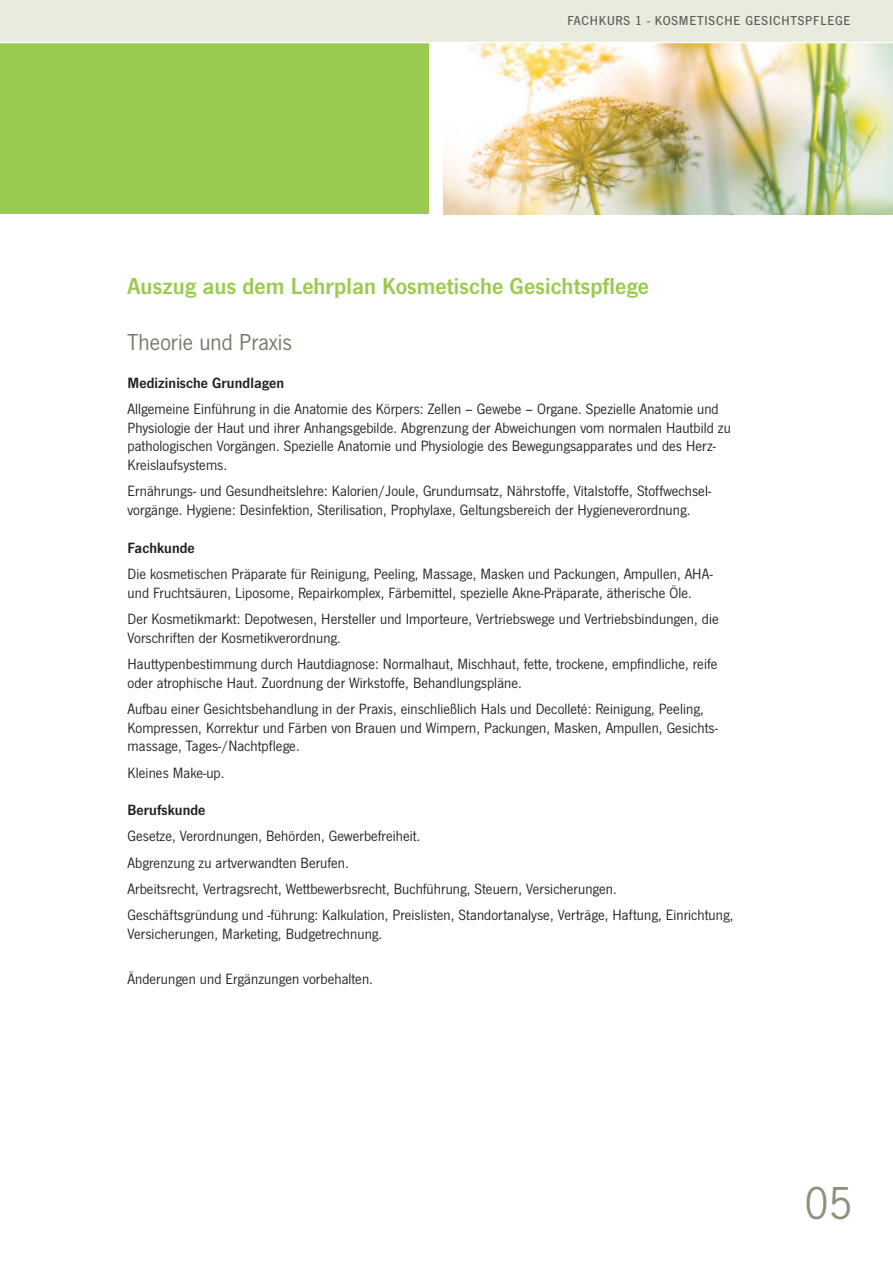
<style>
.page{position:relative;width:893px;height:1263px;background:#fff}
.page>*{position:absolute;margin:0;border:0;box-sizing:border-box;transform-origin:0 0}
.t1{font:48px "News Gothic T";color:#918f7c}
.t2{font:600 24px "News Gothic T";letter-spacing:.005em;color:#9acb4e}
.t3{font:24px "News Gothic T";letter-spacing:.005em;color:#787661}
.t4{font:15.45px/18.8px "News Gothic T";letter-spacing:.005em;color:#231f20}
.t5{font:600 15.45px "News Gothic T";letter-spacing:.005em;color:#231f20}
.t6{font:500 13.5px "News Gothic T";letter-spacing:.06em;color:#615a59}
</style>
<div class="page">
<div style="left:0;top:0;width:893px;height:43px;background:#e9ebdf"></div>
<img style="left:443px;top:43px;width:450px;height:171px">
<div style="left:0;top:43px;width:428px;height:170px;background:#9acb4e"></div>
<hr style="left:0;top:42px;width:893px;height:1px;background:#fff">
<p class="t6" style="left:567px;top:13px;width:284px">FACHKURS 1 - KOSMETISCHE GESICHTSPFLEGE</p>
<h2 class="t2" style="left:128px;top:272px;width:523px">Auszug aus dem Lehrplan Kosmetische Gesichtspflege</h2>
<h2 class="t3" style="left:128px;top:328px;width:166px">Theorie und Praxis</h2>
<p class="t5" style="left:128px;top:373px;width:158px">Medizinische Grundlagen</p>
<p class="t4" style="left:128px;top:399px;width:605px">Allgemeine Einführung in die Anatomie des Körpers: Zellen – Gewebe – Organe. Spezielle Anatomie und Physiologie der Haut und ihrer Anhangsgebilde. Abgrenzung der Abweichungen vom normalen Hautbild zu pathologischen Vorgängen. Spezielle Anatomie und Physiologie des Bewegungsapparates und des Herz-Kreislaufsystems.</p>
<p class="t4" style="left:128px;top:481px;width:585px">Ernährungs- und Gesundheitslehre: Kalorien/Joule, Grundumsatz, Nährstoffe, Vitalstoffe, Stoffwechsel&shy;vorgänge. Hygiene: Desinfektion, Sterilisation, Prophylaxe, Geltungsbereich der Hygieneverordnung.</p>
<p class="t5" style="left:128px;top:538px;width:69px">Fachkunde</p>
<p class="t4" style="left:128px;top:564px;width:587px">Die kosmetischen Präparate für Reinigung, Peeling, Massage, Masken und Packungen, Ampullen, AHA&shy;und Fruchtsäuren, Liposome, Repairkomplex, Färbemittel, spezielle Akne-Präparate, ätherische Öle.</p>
<p class="t4" style="left:128px;top:609px;width:593px">Der Kosmetikmarkt: Depotwesen, Hersteller und Importeure, Vertriebswege und Vertriebsbindungen, die<br>Vorschriften der Kosmetikverordnung.</p>
<p class="t4" style="left:128px;top:654px;width:591px">Hauttypenbestimmung durch Hautdiagnose: Normalhaut, Mischhaut, fette, trockene, empfindliche, reife oder atrophische Haut. Zuordnung der Wirkstoffe, Behandlungspläne.</p>
<p class="t4" style="left:128px;top:699px;width:592px">Aufbau einer Gesichtsbehandlung in der Praxis, einschließlich Hals und Decolleté: Reinigung, Peeling,<br>Kompressen, Korrektur und Färben von Brauen und Wimpern, Packungen, Masken, Ampullen, Gesichts&shy;massage, Tages-/Nachtpflege.</p>
<p class="t4" style="left:128px;top:763px;width:98px">Kleines Make-up.</p>
<p class="t5" style="left:128px;top:801px;width:79px">Berufskunde</p>
<p class="t4" style="left:128px;top:823px;width:607px;line-height:26.2px">Gesetze, Verordnungen, Behörden, Gewerbefreiheit.<br>Abgrenzung zu artverwandten Berufen.<br>Arbeitsrecht, Vertragsrecht, Wettbewerbsrecht, Buchführung, Steuern, Versicherungen.<br>Geschäftsgründung und -führung: Kalkulation, Preislisten, Standortanalyse, Verträge, Haftung, Einrichtung,</p>
<p class="t4" style="left:128px;top:924px;width:256px">Versicherungen, Marketing, Budgetrechnung.</p>
<p class="t4" style="left:128px;top:969px;width:247px">Änderungen und Ergänzungen vorbehalten.</p>
<h1 class="t1" style="left:805px;top:1175px;width:49px">05</h1>
</div>
